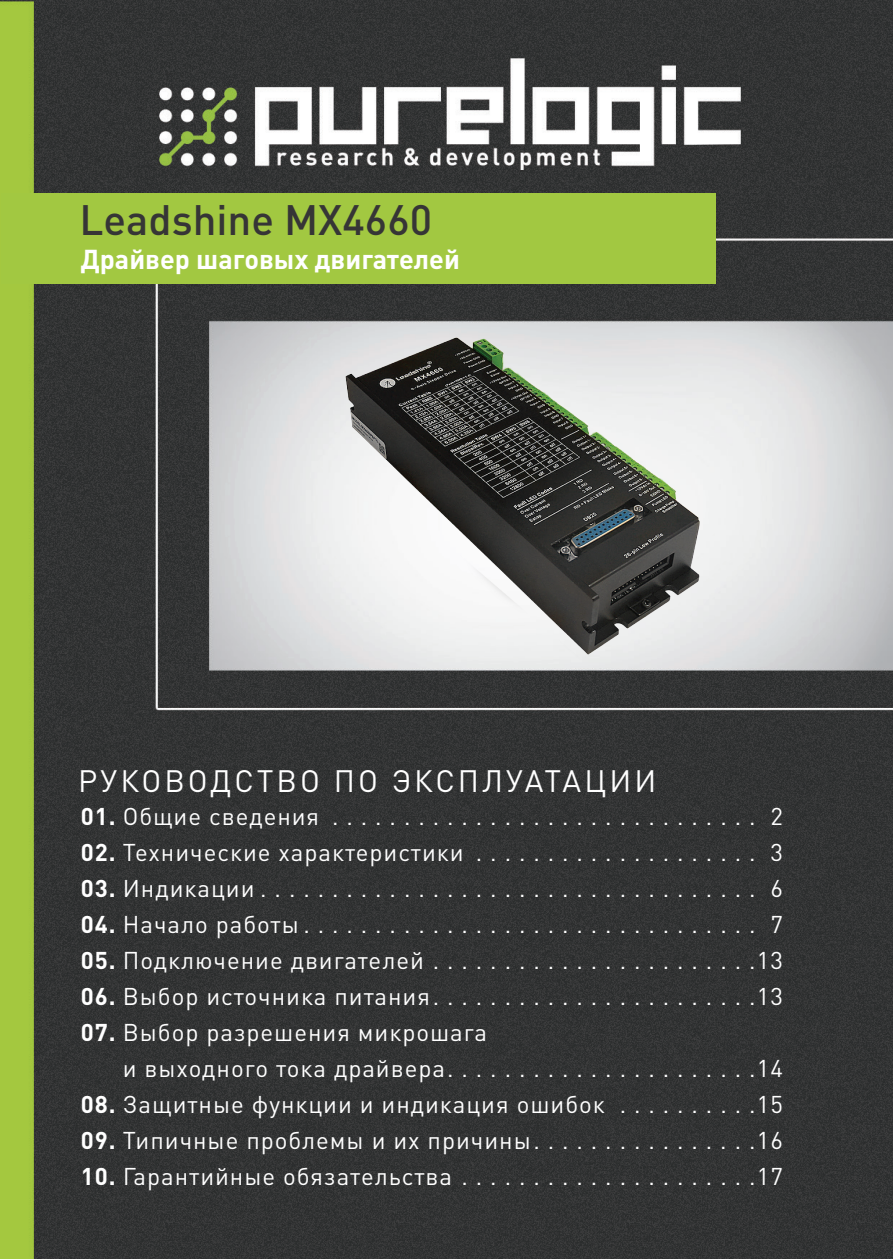
<style>
.page{position:relative;width:893px;height:1259px;background:#fff}
.page>*{position:absolute;margin:0;border:0;box-sizing:border-box;transform-origin:0 0}
.t1{font:500 42px "DIN Pro";color:#363536}
.t2{font:30.6px "DIN Pro";letter-spacing:.1em;color:#fff}
.t3{font:700 27px "DIN Pro";color:#fff}
.t4{font:24px/36px "DIN Pro";letter-spacing:.04em;color:#fff}
.s1{font-weight:700}
</style>
<div class="page">
<img style="left:0;top:0;width:893px;height:1259px">
<div style="left:2px;top:193px;width:714px;height:91px;background:#a2c841"></div>
<img style="left:341px;top:331px;width:363px;height:328px">
<h1 class="t1" style="left:80px;top:192px;width:354px">Leadshine MX4660</h1>
<p class="t3" style="left:81px;top:241px;width:381px">Драйвер шаговых двигателей</p>
<p class="t2" style="left:78px;top:760px;width:579px">РУКОВОДСТВО ПО ЭКСПЛУАТАЦИИ</p>
<p class="t4" style="left:81px;top:797px;width:704px"><span class="s1">01.</span> Общие сведения . . . . . . . . . . . . . . . . . . . . . . . . . . . . . . 2</p>
<p class="t4" style="left:81px;top:833px;width:704px"><span class="s1">02.</span> Технические характеристики . . . . . . . . . . . . . . . . . . . . 3</p>
<p class="t4" style="left:81px;top:869px;width:704px"><span class="s1">03.</span> Индикации . . . . . . . . . . . . . . . . . . . . . . . . . . . . . . . . . . . 6</p>
<p class="t4" style="left:81px;top:905px;width:704px"><span class="s1">04.</span> Начало работы . . . . . . . . . . . . . . . . . . . . . . . . . . . . . . . . 7</p>
<p class="t4" style="left:81px;top:941px;width:704px"><span class="s1">05.</span> Подключение двигателей . . . . . . . . . . . . . . . . . . . . . . 13</p>
<p class="t4" style="left:81px;top:977px;width:704px"><span class="s1">06.</span> Выбор источника питания . . . . . . . . . . . . . . . . . . . . . . 13</p>
<p class="t4" style="left:123px;top:1013px;width:661px;text-indent:-42px"><span class="s1">07.</span> Выбор разрешения микрошага<br>и выходного тока драйвера . . . . . . . . . . . . . . . . . . . . . 14</p>
<p class="t4" style="left:81px;top:1085px;width:703px"><span class="s1">08.</span> Защитные функции и индикация ошибок . . . . . . . . . 15</p>
<p class="t4" style="left:81px;top:1121px;width:703px"><span class="s1">09.</span> Типичные проблемы и их причины . . . . . . . . . . . . . . . 16</p>
<p class="t4" style="left:81px;top:1157px;width:703px"><span class="s1">10.</span> Гарантийные обязательства . . . . . . . . . . . . . . . . . . . . 17</p>
</div>
